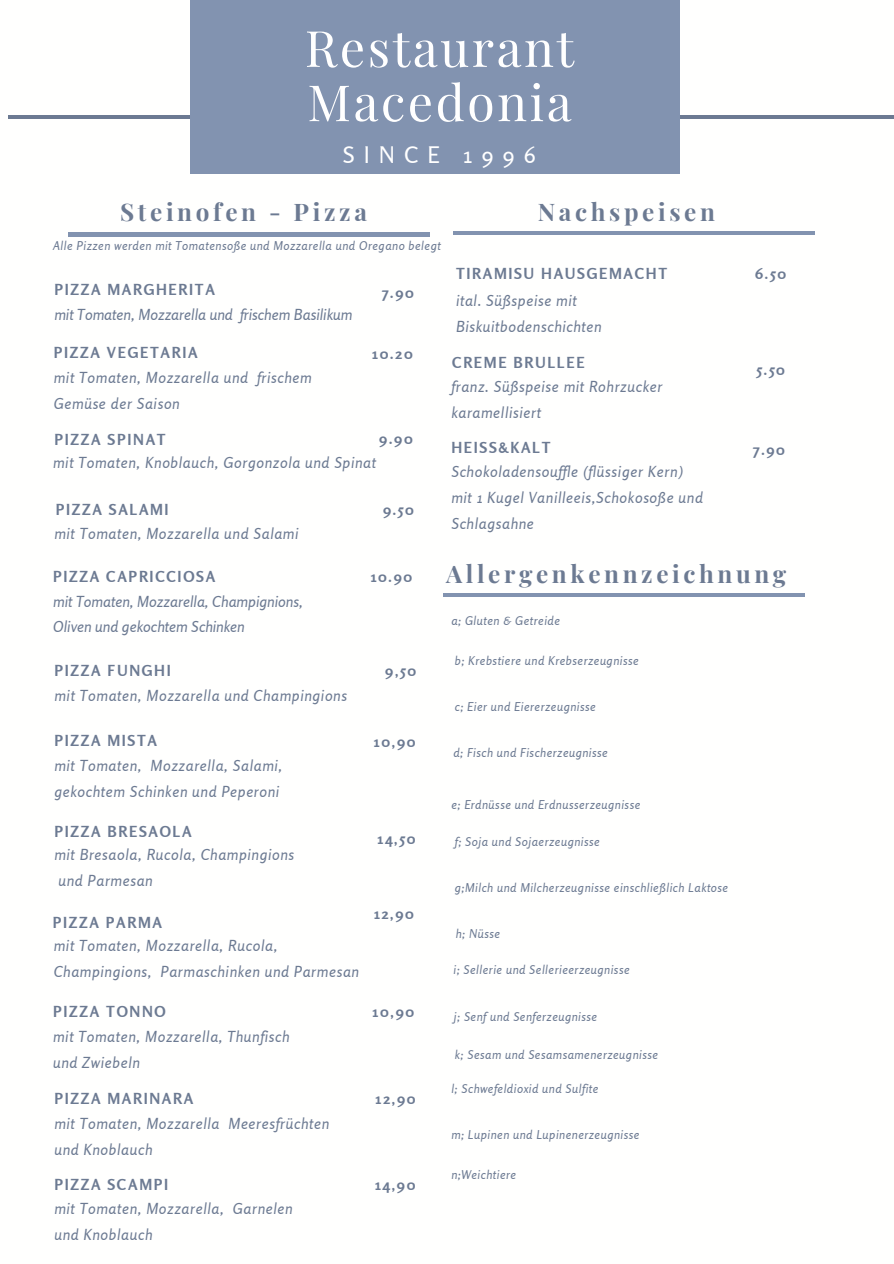
<style>
.page{position:relative;width:894px;height:1264px;background:#fff}
.page>*{position:absolute;margin:0;border:0;box-sizing:border-box;transform-origin:0 0}
.t1{font:50.1px/54.3px "Playfair Display";letter-spacing:.05em;color:#fff}
.t2{font:700 24.3px "Playfair Display";letter-spacing:.15em;color:#6c7a92}
.t3{font:22.65px "Rosario";letter-spacing:.4em;color:#fff}
.t4{font:italic 15.15px/26px "Rosario";letter-spacing:.04em;color:#6c7a92}
.t5{font:700 15.15px "Rosario";letter-spacing:.11em;color:#6c7a92}
.t6{font:italic 15.15px/26px "Rosario";color:#6c7a92}
.t7{font:italic 12.15px "Rosario";letter-spacing:.04em;color:#6c7a92}
</style>
<div class="page">
<hr style="left:8px;top:115px;width:885px;height:3px;background:#6c7a92">
<div style="left:190px;top:0;width:489px;height:173px;background:#8293b0"></div>
<hr style="left:68px;top:233px;width:361px;height:3px;background:#8293b0">
<hr style="left:453px;top:231px;width:361px;height:4px;background:#8293b0">
<hr style="left:443px;top:593px;width:361px;height:3px;background:#8293b0">
<p class="t1" style="left:305px;top:19px;width:271px">Restaurant<br>Macedonia</p>
<p class="t3" style="left:343px;top:141px;width:195px">SINCE 1996</p>
<p class="t2" style="left:120px;top:194px;width:248px">Steinofen - Pizza</p>
<p class="t2" style="left:537px;top:194px;width:179px">Nachspeisen</p>
<p class="t7" style="left:53px;top:238px;width:389px">Alle Pizzen werden mit Tomatensoße und Mozzarella und Oregano belegt</p>
<p class="t5" style="left:54px;top:280px;width:162px">PIZZA MARGHERITA</p>
<p class="t6" style="left:54px;top:301px;width:299px">mit Tomaten, Mozzarella und frischem Basilikum</p>
<p class="t5" style="left:382px;top:283px;width:33px">7.90</p>
<p class="t5" style="left:456px;top:264px;width:212px">TIRAMISU HAUSGEMACHT</p>
<p class="t5" style="left:754px;top:264px;width:32px">6.50</p>
<p class="t4" style="left:456px;top:287px;width:147px">ital. Süßspeise mit<br>Biskuitbodenschichten</p>
<p class="t5" style="left:54px;top:343px;width:145px">PIZZA VEGETARIA</p>
<p class="t5" style="left:372px;top:344px;width:42px">10.20</p>
<p class="t4" style="left:54px;top:364px;width:259px">mit Tomaten, Mozzarella und frischem<br>Gemüse der Saison</p>
<p class="t5" style="left:54px;top:430px;width:113px">PIZZA SPINAT</p>
<p class="t5" style="left:379px;top:429px;width:35px">9.90</p>
<p class="t4" style="left:53px;top:450px;width:324px">mit Tomaten, Knoblauch, Gorgonzola und Spinat</p>
<p class="t5" style="left:56px;top:500px;width:114px">PIZZA SALAMI</p>
<p class="t5" style="left:383px;top:500px;width:32px">9.50</p>
<p class="t4" style="left:54px;top:520px;width:246px">mit Tomaten, Mozzarella und Salami</p>
<p class="t5" style="left:53px;top:567px;width:164px">PIZZA CAPRICCIOSA</p>
<p class="t6" style="left:53px;top:588px;width:251px">mit Tomaten, Mozzarella, Champignions,<br>Oliven und gekochtem Schinken</p>
<p class="t5" style="left:54px;top:661px;width:118px">PIZZA FUNGHI</p>
<p class="t4" style="left:54px;top:682px;width:294px">mit Tomaten, Mozzarella und Champingions</p>
<p class="t5" style="left:54px;top:731px;width:104px">PIZZA MISTA</p>
<p class="t4" style="left:54px;top:752px;width:229px">mit Tomaten, Mozzarella, Salami, gekochtem Schinken und Peperoni</p>
<p class="t5" style="left:54px;top:821px;width:139px">PIZZA BRESAOLA</p>
<p class="t4" style="left:54px;top:841px;width:241px">mit Bresaola, Rucola, Champingions und Parmesan</p>
<p class="t5" style="left:53px;top:913px;width:111px">PIZZA PARMA</p>
<p class="t4" style="left:54px;top:932px;width:307px">mit Tomaten, Mozzarella, Rucola,<br>Champingions, Parmaschinken und Parmesan</p>
<p class="t5" style="left:53px;top:1002px;width:114px">PIZZA TONNO</p>
<p class="t4" style="left:53px;top:1023px;width:238px">mit Tomaten, Mozzarella, Thunfisch</p>
<p class="t4" style="left:53px;top:1048px;width:88px">und Zwiebeln</p>
<p class="t5" style="left:54px;top:1089px;width:140px">PIZZA MARINARA</p>
<p class="t4" style="left:54px;top:1110px;width:276px">mit Tomaten, Mozzarella Meeresfrüchten</p>
<p class="t4" style="left:54px;top:1135px;width:100px">und Knoblauch</p>
<p class="t5" style="left:54px;top:1174px;width:115px">PIZZA SCAMPI</p>
<p class="t4" style="left:54px;top:1195px;width:240px">mit Tomaten, Mozzarella, Garnelen und Knoblauch</p>
<p class="t5" style="left:370px;top:567px;width:43px">10.90</p>
<p class="t5" style="left:385px;top:661px;width:33px">9,50</p>
<p class="t5" style="left:374px;top:731px;width:43px">10,90</p>
<p class="t5" style="left:377px;top:829px;width:39px">14,50</p>
<p class="t5" style="left:374px;top:903px;width:41px">12,90</p>
<p class="t5" style="left:372px;top:1002px;width:43px">10,90</p>
<p class="t5" style="left:375px;top:1089px;width:41px">12,90</p>
<p class="t5" style="left:375px;top:1174px;width:42px">14,90</p>
<p class="t5" style="left:452px;top:353px;width:134px">CREME BRULLEE</p>
<p class="t4" style="left:451px;top:373px;width:212px">franz. Süßspeise mit Rohrzucker karamellisiert</p>
<p class="t5" style="left:756px;top:360px;width:30px">5.50</p>
<p class="t5" style="left:451px;top:438px;width:101px">HEISS&amp;KALT</p>
<p class="t5" style="left:753px;top:440px;width:33px">7.90</p>
<p class="t4" style="left:451px;top:458px;width:233px">Schokoladensouf le (flüssiger Kern)</p>
<p class="t4" style="left:451px;top:484px;width:253px">mit 1 Kugel Vanilleeis,Schokosoße und<br>Schlagsahne</p>
<p class="t2" style="left:446px;top:556px;width:342px">Allergenkennzeichnung</p>
<p class="t7" style="left:451px;top:612px;width:110px">a; Gluten &amp; Getreide</p>
<p class="t7" style="left:455px;top:653px;width:185px">b; Krebstiere und Krebserzeugnisse</p>
<p class="t7" style="left:455px;top:699px;width:142px">c; Eier und Eiererzeugnisse</p>
<p class="t7" style="left:453px;top:745px;width:156px">d; Fisch und Fischerzeugnisse</p>
<p class="t7" style="left:451px;top:797px;width:190px">e; Erdnüsse und Erdnusserzeugnisse</p>
<p class="t7" style="left:455px;top:834px;width:146px">f; Soja und Sojaerzeugnisse</p>
<p class="t7" style="left:455px;top:879px;width:275px">g;Milch und Milcherzeugnisse einschließlich Laktose</p>
<p class="t7" style="left:455px;top:925px;width:46px">h; Nüsse</p>
<p class="t7" style="left:453px;top:962px;width:178px">i; Sellerie und Sellerieerzeugnisse</p>
<p class="t7" style="left:454px;top:1009px;width:145px">j; Senf und Senferzeugnisse</p>
<p class="t7" style="left:455px;top:1047px;width:205px">k; Sesam und Sesamsamenerzeugnisse</p>
<p class="t7" style="left:451px;top:1080px;width:149px">l; Schwefeldioxid und Sulfite</p>
<p class="t7" style="left:451px;top:1126px;width:190px">m; Lupinen und Lupinenerzeugnisse</p>
<p class="t7" style="left:451px;top:1167px;width:66px">n;Weichtiere</p>
</div>
